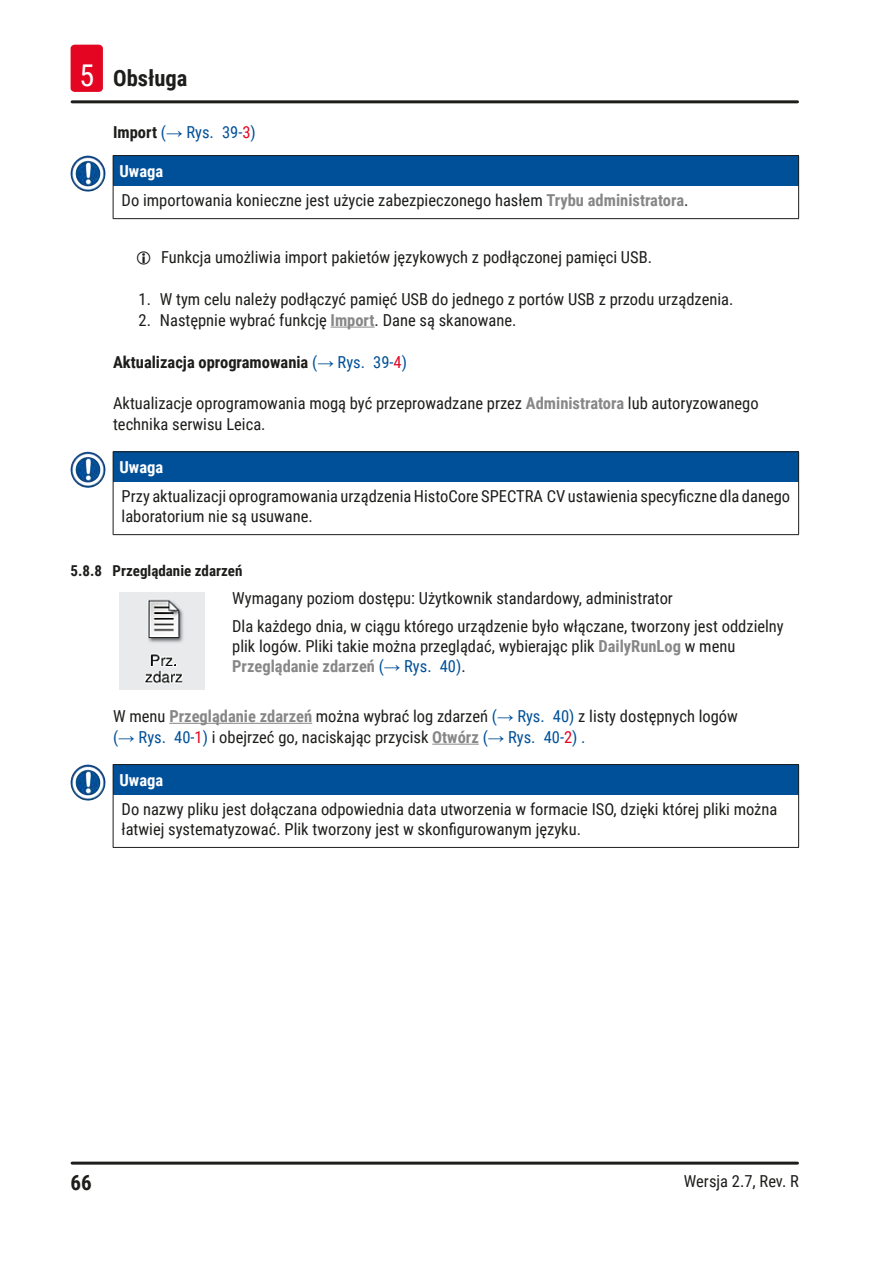
<style>
.page{position:relative;width:893px;height:1263px;background:#fff}
.page>*{position:absolute;margin:0;border:0;box-sizing:border-box;transform-origin:0 0}
.t1{font:700 22.5px "Roboto Condensed";color:#1d1d1b}
.t2{font:700 21px "Roboto Condensed";color:#1d1d1b}
.Table_text{font:16.5px/19.8px "Roboto Condensed";color:#1d1d1b}
.Source_of_danger{font:16.5px/19.8px "Roboto Condensed";color:#1d1d1b}
.Description_text{font:16.5px/20.9px "Roboto Condensed";color:#1d1d1b}
.Subheading{font:700 16.5px "Roboto Condensed";color:#1d1d1b}
.Subheading-2{font:16.5px "Roboto Condensed";color:#005099}
.Signalword__no_use_a{font:700 16.5px "Roboto Condensed";color:#fff}
.t3{font:700 15px "Roboto Condensed";color:#1d1d1b}
.s1{font-weight:400;font-size:30px;color:#fff}
.s2{font-weight:700;color:#1d1d1b}
.s3{font-family:"Arial"}
.s4{color:#e40522}
.s5{font-weight:700;color:#878787}
.s6{font-weight:400;color:#005099}
.s7{font-family:"Arial";font-weight:400;color:#005099}
.s8{font-weight:400;color:#e40522}
.s9{color:#005099}
.s10{font-family:"Arial";color:#005099}
</style>
<div class="page">
<hr style="left:72px;top:1161px;width:725px;height:3px;background:#1d1d1b">
<hr style="left:72px;top:100px;width:725px;height:3px;background:#1d1d1b">
<div style="left:71px;top:45px;width:32px;height:47px;background:#e40522;border-radius:4px"></div>
<hr style="left:331px;top:327px;width:44px;height:1px;background:#878787">
<hr style="left:169px;top:723px;width:143px;height:1px;background:#878787">
<hr style="left:432px;top:744px;width:47px;height:1px;background:#878787">
<div style="left:113px;top:156px;width:686px;height:30px;background:#005099"></div>
<hr style="left:113px;top:156px;width:1px;height:30px;background:#1d1d1b">
<hr style="left:113px;top:186px;width:1px;height:32px;background:#1d1d1b">
<hr style="left:798px;top:186px;width:1px;height:32px;background:#1d1d1b">
<hr style="left:113px;top:218px;width:686px;height:1px;background:#1d1d1b">
<hr style="left:113px;top:155px;width:686px;height:1px;background:#1d1d1b">
<hr style="left:798px;top:156px;width:1px;height:30px;background:#1d1d1b">
<img style="left:71px;top:156px;width:26px;height:36px">
<div style="left:113px;top:452px;width:686px;height:30px;background:#005099"></div>
<hr style="left:113px;top:452px;width:1px;height:30px;background:#1d1d1b">
<hr style="left:113px;top:482px;width:1px;height:52px;background:#1d1d1b">
<hr style="left:798px;top:482px;width:1px;height:52px;background:#1d1d1b">
<hr style="left:113px;top:534px;width:686px;height:1px;background:#1d1d1b">
<hr style="left:113px;top:451px;width:686px;height:1px;background:#1d1d1b">
<hr style="left:798px;top:452px;width:1px;height:30px;background:#1d1d1b">
<img style="left:71px;top:452px;width:26px;height:36px">
<img style="left:119px;top:592px;width:85px;height:98px">
<div style="left:113px;top:764px;width:686px;height:31px;background:#005099"></div>
<hr style="left:113px;top:765px;width:1px;height:30px;background:#1d1d1b">
<hr style="left:113px;top:795px;width:1px;height:52px;background:#1d1d1b">
<hr style="left:798px;top:795px;width:1px;height:52px;background:#1d1d1b">
<hr style="left:113px;top:847px;width:686px;height:1px;background:#1d1d1b">
<hr style="left:113px;top:764px;width:686px;height:1px;background:#1d1d1b">
<hr style="left:798px;top:765px;width:1px;height:30px;background:#1d1d1b">
<img style="left:71px;top:764px;width:25px;height:37px">
<h1 class="t1" style="left:79px;top:63px;width:110px"><span class="s1">5</span> Obsługa</h1>
<p class="Subheading-2" style="left:113px;top:121px;width:144px"><span class="s2">Import</span> (<span class="s3">→</span> Rys. 39‑<span class="s4">3</span>)</p>
<p class="Signalword__no_use_a" style="left:119px;top:160px;width:45px">Uwaga</p>
<p class="Source_of_danger" style="left:122px;top:189px;width:568px">Do importowania konieczne jest użycie zabezpieczonego hasłem <span class="s5">Trybu administratora</span>.</p>
<p class="Table_text" style="left:161px;top:247px;width:492px">Funkcja umożliwia import pakietów językowych z podłączonej pamięci USB.</p>
<p class="Table_text" style="left:139px;top:289px;width:596px">1. W tym celu należy podłączyć pamięć USB do jednego z portów USB z przodu urządzenia.</p>
<p class="Table_text" style="left:139px;top:309px;width:379px">2. Następnie wybrać funkcję <span class="s5">Import</span>. Dane są skanowane.</p>
<p class="Subheading" style="left:113px;top:350px;width:295px">Aktualizacja oprogramowania <span class="s6">(</span><span class="s7">→</span> <span class="s6">Rys. 39‑</span><span class="s8">4</span><span class="s6">)</span></p>
<p class="Description_text" style="left:113px;top:392px;width:647px">Aktualizacje oprogramowania mogą być przeprowadzane przez <span class="s5">Administratora</span> lub autoryzowanego technika serwisu Leica.</p>
<p class="Signalword__no_use_a" style="left:119px;top:456px;width:45px">Uwaga</p>
<p class="Source_of_danger" style="left:122px;top:486px;width:670px">Przy aktualizacji oprogramowania urządzenia HistoCore SPECTRA CV ustawienia specyficzne dla danego laboratorium nie są usuwane.</p>
<p class="t3" style="left:71px;top:560px;width:173px">5.8.8 Przeglądanie zdarzeń</p>
<p class="Table_text" style="left:232px;top:588px;width:442px">Wymagany poziom dostępu: Użytkownik standardowy, administrator</p>
<p class="Table_text" style="left:232px;top:616px;width:553px">Dla każdego dnia, w ciągu którego urządzenie było włączane, tworzony jest oddzielny plik logów. Pliki takie można przeglądać, wybierając plik <span class="s5">DailyRunLog</span> w menu<br><span class="s5">Przeglądanie zdarzeń</span> <span class="s9">(</span><span class="s10">→</span> <span class="s9">Rys. 40)</span>.</p>
<p class="Description_text" style="left:113px;top:705px;width:626px">W menu <span class="s5">Przeglądanie zdarzeń</span> można wybrać log zdarzeń <span class="s9">(</span><span class="s10">→</span> <span class="s9">Rys. 40)</span> z listy dostępnych logów <span class="s9">(</span><span class="s10">→</span> <span class="s9">Rys. 40‑</span><span class="s4">1</span><span class="s9">)</span> i obejrzeć go, naciskając przycisk <span class="s5">Otwórz</span> <span class="s9">(</span><span class="s10">→</span> <span class="s9">Rys. 40‑</span><span class="s4">2</span><span class="s9">) .</span></p>
<p class="Signalword__no_use_a" style="left:119px;top:769px;width:45px">Uwaga</p>
<p class="Source_of_danger" style="left:122px;top:798px;width:657px">Do nazwy pliku jest dołączana odpowiednia data utworzenia w formacie ISO, dzięki której pliki można łatwiej systematyzować. Plik tworzony jest w skonfigurowanym języku.</p>
<p class="t2" style="left:71px;top:1168px;width:23px">66</p>
<p class="Table_text" style="left:684px;top:1170px;width:117px">Wersja 2.7, Rev. R</p>
</div>
